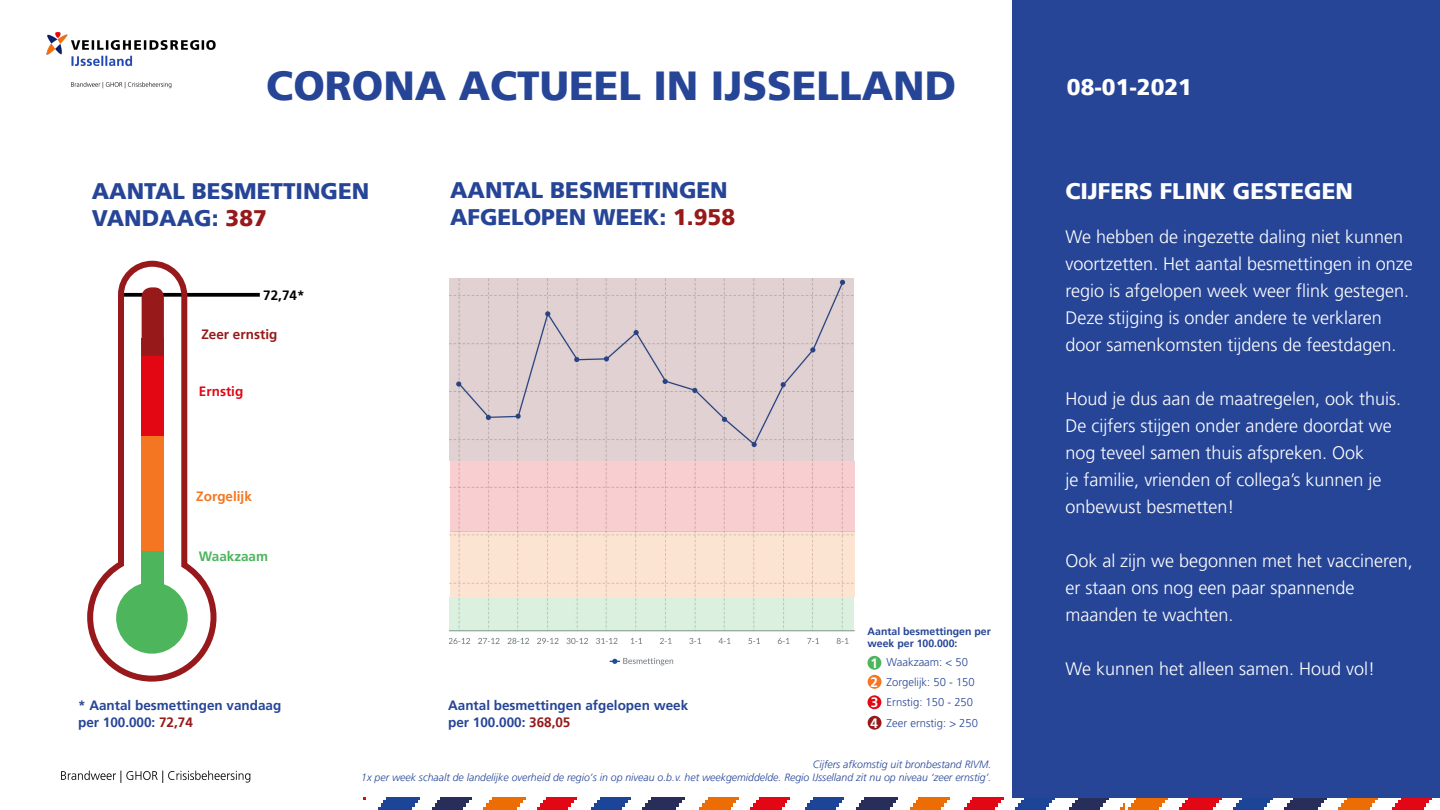
<style>
.page{position:relative;width:1440px;height:810px;background:#fff}
.page>*{position:absolute;margin:0;border:0;box-sizing:border-box;transform-origin:0 0}
.t1{font:900 40.5px "Frutiger LT Pro";color:#264597}
.t2{font:900 22.5px/27px "Frutiger LT Pro";color:#264597}
.t3{font:900 22.5px "Frutiger LT Pro";color:#fff}
.t4{font:300 18px/27px "Frutiger LT Pro";color:#fff}
.t5{font:700 13.5px/16.2px "Frutiger LT Pro";color:#264597}
.t6{font:700 13.5px "Frutiger LT Pro";color:#97191a}
.t7{font:700 13.5px "Frutiger LT Pro";color:#f47622}
.t8{font:700 13.5px "Frutiger LT Pro";color:#4db55c}
.t9{font:700 13.5px "Frutiger LT Pro";color:#e30613}
.t10{font:700 13.5px "Frutiger LT Pro";color:#000}
.t11{font:700 13.5px/19px "Frutiger LT Pro";color:#fff}
.t12{font:300 11.25px/20.2px "Frutiger LT Pro";color:#264597}
.t13{font:italic 300 10.5px/12.6px "Frutiger LT Pro";color:#264597;text-align:right}
.t14{font:700 10.5px/12.6px "Frutiger LT Pro";color:#264597}
.s1{color:#97191a}
.s2{color:#97191c}
</style>
<div class="page">
<img style="left:363px;top:797px;width:762px;height:13px">
<img style="left:1125px;top:797px;width:315px;height:13px">
<img style="left:61px;top:770px;width:190px;height:13px">
<img style="left:46px;top:32px;width:170px;height:57px">
<img style="left:450px;top:631px;width:404px;height:35px">
<svg style="left:220px;top:293px;width:40px;height:4px"></svg>
<div style="left:1012px;top:0;width:428px;height:797px;background:#264597"></div>
<svg style="left:87px;top:260px;width:133px;height:422px"></svg>
<div style="left:450px;top:597px;width:404px;height:34px;background:#dcf0df"></div>
<div style="left:450px;top:532px;width:405px;height:65px;background:#fce4d3"></div>
<div style="left:450px;top:461px;width:405px;height:71px;background:#f9ced0"></div>
<div style="left:450px;top:279px;width:404px;height:182px;background:#e1d1d2"></div>
<div style="left:868px;top:656px;width:13px;height:14px;background:#4db55c;border-radius:50%"></div>
<div style="left:868px;top:675px;width:14px;height:14px;background:#f47622;border-radius:50%"></div>
<div style="left:868px;top:695px;width:13px;height:14px;background:#e30613;border-radius:50%"></div>
<div style="left:868px;top:716px;width:14px;height:14px;background:#97191a;border-radius:50%"></div>
<h1 class="t1" style="left:266px;top:62px;width:691px">CORONA ACTUEEL IN IJSSELLAND</h1>
<p class="t3" style="left:1067px;top:74px;width:127px">08-01-2021</p>
<p class="t2" style="left:450px;top:177px;width:287px">AANTAL BESMETTINGEN<br>AFGELOPEN WEEK: <span class="s1">1.958</span></p>
<p class="t2" style="left:92px;top:177px;width:279px">AANTAL BESMETTINGEN<br>VANDAAG: <span class="s2">387</span></p>
<p class="t3" style="left:1065px;top:178px;width:289px">CIJFERS FLINK GESTEGEN</p>
<p class="t4" style="left:1065px;top:223px;width:349px">We hebben de ingezette daling niet kunnen voortzetten. Het aantal besmettingen in onze regio is afgelopen week weer flink gestegen.<br>Deze stijging is onder andere te verklaren door samenkomsten tijdens de feestdagen.</p>
<p class="t4" style="left:1065px;top:385px;width:337px">Houd je dus aan de maatregelen, ook thuis.<br>De cijfers stijgen onder andere doordat we nog teveel samen thuis afspreken. Ook<br>je familie, vrienden of collega’s kunnen je onbewust besmetten!</p>
<p class="t10" style="left:263px;top:287px;width:43px">72,74*</p>
<p class="t6" style="left:201px;top:326px;width:78px">Zeer ernstig</p>
<p class="t9" style="left:199px;top:383px;width:46px">Ernstig</p>
<p class="t7" style="left:196px;top:488px;width:57px">Zorgelijk</p>
<p class="t8" style="left:199px;top:549px;width:71px">Waakzaam</p>
<p class="t5" style="left:78px;top:698px;width:205px">* Aantal besmettingen vandaag per 100.000: <span class="s2">72,74</span></p>
<p class="t5" style="left:448px;top:698px;width:242px">Aantal besmettingen afgelopen week per 100.000: <span class="s1">368,05</span></p>
<p class="t14" style="left:868px;top:625px;width:125px">Aantal besmettingen per week per 100.000:</p>
<p class="t11" style="left:870px;top:653px;width:9px">1<br>2</p>
<p class="t11" style="left:871px;top:692px;width:9px;line-height:20.5px">3<br>4</p>
<p class="t12" style="left:887px;top:652px;width:93px">Waakzaam: &lt; 50<br>Zorgelijk: 50 - 150<br>Ernstig: 150 - 250<br>Zeer ernstig: &gt; 250</p>
<p class="t13" style="left:361px;top:758px;width:632px">Cijfers afkomstig uit bronbestand RIVM.<br>1x per week schaalt de landelijke overheid de regio’s in op niveau o.b.v. het weekgemiddelde. Regio IJsselland zit nu op niveau ‘zeer ernstig’.</p>
<p class="t4" style="left:1065px;top:547px;width:349px">Ook al zijn we begonnen met het vaccineren, er staan ons nog een paar spannende maanden te wachten.</p>
<p class="t4" style="left:1065px;top:655px;width:311px">We kunnen het alleen samen. Houd vol!</p>
</div>
